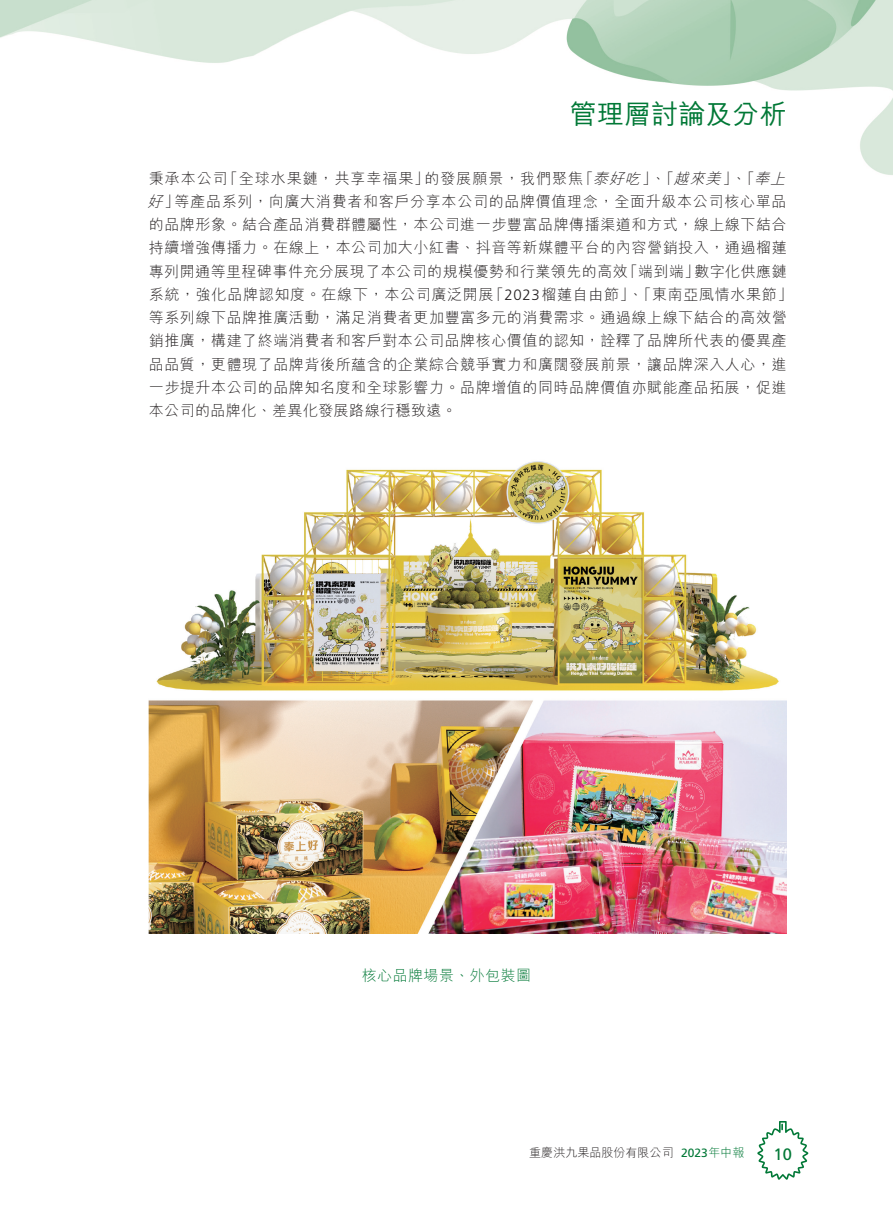
<style>
.page{position:relative;width:893px;height:1212px;background:#fff}
.page>*{position:absolute;margin:0;border:0;box-sizing:border-box;transform-origin:0 0}
.t1{font:500 27px "M Hei HK";letter-spacing:.005em;color:#007836}
.t2{font:16.5px "Frutiger LT Std";color:#007836}
.t3{font:300 15px/23.2px "M Hei HK";letter-spacing:.04em;color:#231f20}
.t4{font:300 15px "M Hei HK";letter-spacing:.065em;color:#231f20}
.t5{font:italic 300 15px "M Hei HK";color:#231f20}
.t6{font:300 15px "M Hei HK";letter-spacing:.03em;color:#007836}
.t7{font:300 12px "M Hei HK";letter-spacing:.005em;color:#231f20}
.t8{font:12px "Frutiger LT Std";color:#007836}
.s1{font-style:normal}
.s2{font-family:"Frutiger LT Std"}
.s3{font-family:"M Hei HK";font-weight:300}
</style>
<div class="page">
<img style="left:0;top:0;width:893px;height:1154px">
<svg style="left:757px;top:1121px;width:51px;height:59px"></svg>
<img style="left:149px;top:439px;width:638px;height:495px">
<h1 class="t1" style="left:570px;top:95px;width:218px">管理層討論及分析</h1>
<p class="t4" style="left:223px;top:170px;width:208px">「全球水果鏈，共享幸福果」</p>
<p class="t5" style="left:578px;top:170px;width:212px"><span class="s1">「</span>泰好吃<span class="s1">」、「</span>越來美<span class="s1">」、「</span>奉上</p>
<p class="t3" style="left:175px;top:166px;width:613px;text-indent:-26px">秉承本公司<br>等產品系列，向廣大消費者和客戶分享本公司的品牌價值理念，全面升級本公司核心單品</p>
<p class="t4" style="left:425px;top:170px;width:160px">的發展願景，我們聚焦</p>
<p class="t5" style="left:147px;top:194px;width:34px">好<span class="s1">」</span></p>
<p class="t3" style="left:149px;top:213px;width:639px">的品牌形象。結合產品消費群體屬性，本公司進一步豐富品牌傳播渠道和方式，線上線下結合</p>
<p class="t3" style="left:149px;top:236px;width:639px">持續增強傳播力。在線上，本公司加大小紅書、抖音等新媒體平台的內容營銷投入，通過榴蓮</p>
<p class="t3" style="left:694px;top:259px;width:94px">數字化供應鏈</p>
<p class="t3" style="left:489px;top:259px;width:305px;text-indent:-340px">專列開通等里程碑事件充分展現了本公司的規模優勢和行業領先的高效<br>「<span class="s2">2023</span>榴蓮自由節」、「東南亞風情水果節「</p>
<p class="t3" style="left:623px;top:259px;width:78px">「端到端」</p>
<p class="t3" style="left:149px;top:282px;width:639px">系統，強化品牌認知度。在線下，本公司廣泛開展<br>等系列線下品牌推廣活動，滿足消費者更加豐富多元的消費需求。通過線上線下結合的高效營銷推廣，構建了終端消費者和客戶對本公司品牌核心價值的認知，詮釋了品牌所代表的優異產品品質，更體現了品牌背後所蘊含的企業綜合競爭實力和廣闊發展前景，讓品牌深入人心，進一步提升本公司的品牌知名度和全球影響力。品牌增值的同時品牌價值亦賦能產品拓展，促進本公司的品牌化、差異化發展路線行穩致遠。</p>
<p class="t6" style="left:362px;top:968px;width:171px">核心品牌場景、外包裝圖</p>
<p class="t7" style="left:529px;top:1146px;width:146px">重慶洪九果品股份有限公司</p>
<p class="t8" style="left:681px;top:1145px;width:65px">2023<span class="s3">年中報</span></p>
<p class="t2" style="left:774px;top:1144px;width:20px">10</p>
</div>
